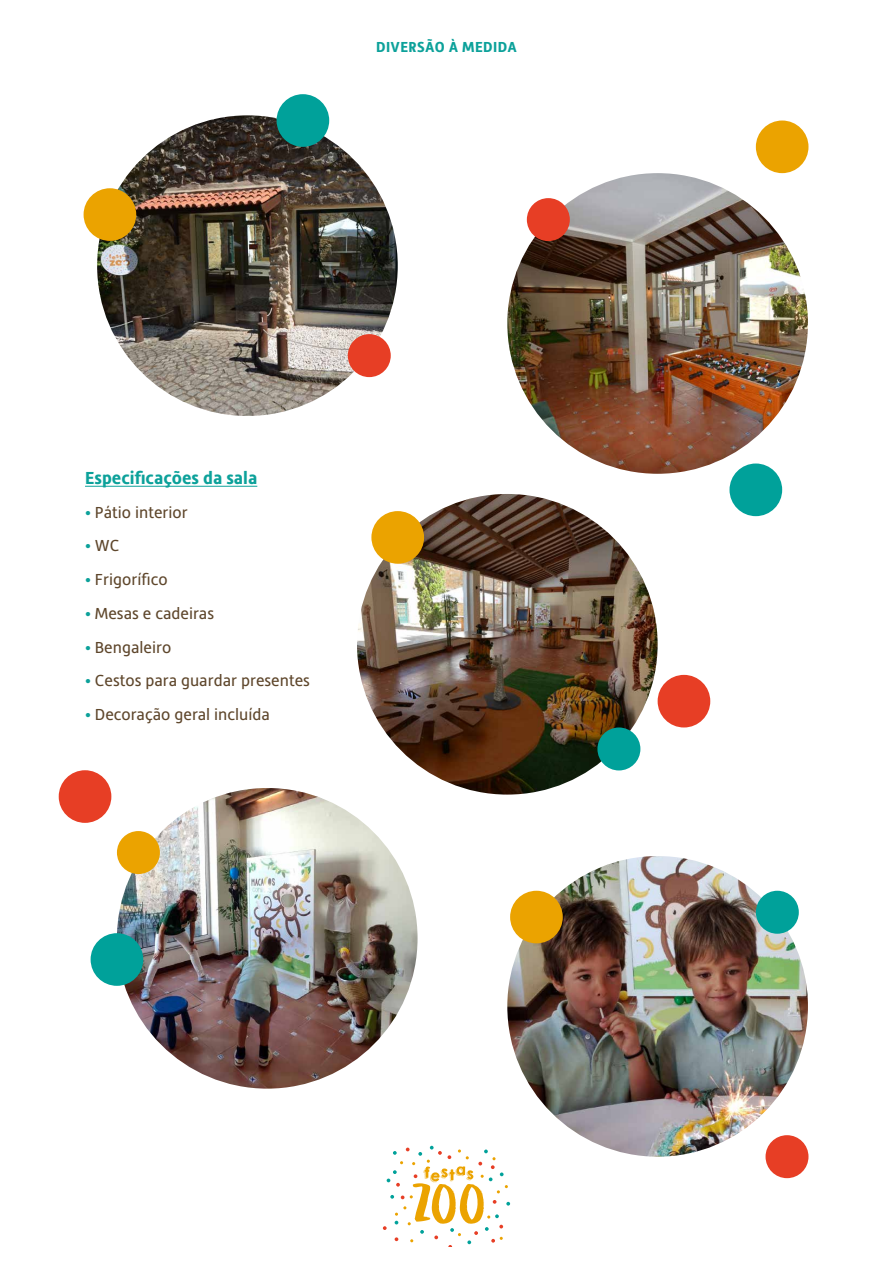
<style>
.page{position:relative;width:893px;height:1263px;background:#fff}
.page>*{position:absolute;margin:0;border:0;box-sizing:border-box;transform-origin:0 0}
.t1{font:700 18px "Hedley New";color:#0ca19a}
.t2{font:16.5px "Hedley New";color:#5e462b}
.t3{font:700 15px "Hedley New";letter-spacing:.025em;color:#0ca19a}
.s1{color:#0ca19a}
</style>
<div class="page">
<img style="left:97px;top:115px;width:301px;height:301px;border-radius:150px">
<img style="left:507px;top:173px;width:301px;height:301px;border-radius:150px">
<img style="left:357px;top:494px;width:301px;height:300px;border-radius:150px">
<svg style="left:383px;top:1146px;width:127px;height:100px"></svg>
<hr style="left:85px;top:486px;width:172px;height:1px;background:#0ca19a">
<img style="left:117px;top:788px;width:301px;height:301px;border-radius:150px">
<img style="left:507px;top:856px;width:301px;height:301px;border-radius:150px">
<div style="left:59px;top:770px;width:52px;height:53px;background:#e73e25;border-radius:50%"></div>
<div style="left:658px;top:675px;width:52px;height:52px;background:#e73e25;border-radius:50%"></div>
<div style="left:84px;top:188px;width:52px;height:53px;background:#eba300;border-radius:50%"></div>
<div style="left:756px;top:121px;width:52px;height:52px;background:#eba300;border-radius:50%"></div>
<div style="left:510px;top:891px;width:53px;height:52px;background:#eba300;border-radius:50%"></div>
<div style="left:371px;top:511px;width:53px;height:53px;background:#eba300;border-radius:50%"></div>
<div style="left:117px;top:831px;width:43px;height:43px;background:#eba300;border-radius:50%"></div>
<div style="left:348px;top:334px;width:43px;height:43px;background:#e73e25;border-radius:50%"></div>
<div style="left:765px;top:1135px;width:43px;height:43px;background:#e73e25;border-radius:50%"></div>
<div style="left:527px;top:198px;width:43px;height:43px;background:#e73e25;border-radius:50%"></div>
<div style="left:597px;top:727px;width:43px;height:43px;background:#00a19a;border-radius:50%"></div>
<div style="left:756px;top:891px;width:43px;height:43px;background:#00a19a;border-radius:50%"></div>
<div style="left:91px;top:933px;width:52px;height:53px;background:#00a19a;border-radius:50%"></div>
<div style="left:277px;top:94px;width:52px;height:53px;background:#00a19a;border-radius:50%"></div>
<div style="left:729px;top:463px;width:53px;height:53px;background:#00a19a;border-radius:50%"></div>
<p class="t3" style="left:376px;top:38px;width:142px">DIVERSÃO À MEDIDA</p>
<p class="t1" style="left:85px;top:467px;width:174px">Especificações da sala</p>
<p class="t2" style="left:85px;top:503px;width:104px"><span class="s1">•</span> Pátio interior</p>
<p class="t2" style="left:85px;top:536px;width:36px"><span class="s1">•</span> WC</p>
<p class="t2" style="left:85px;top:570px;width:84px"><span class="s1">•</span> Frigorífico</p>
<p class="t2" style="left:85px;top:604px;width:131px"><span class="s1">•</span> Mesas e cadeiras</p>
<p class="t2" style="left:85px;top:638px;width:88px"><span class="s1">•</span> Bengaleiro</p>
<p class="t2" style="left:85px;top:671px;width:227px"><span class="s1">•</span> Cestos para guardar presentes</p>
<p class="t2" style="left:85px;top:705px;width:186px"><span class="s1">•</span> Decoração geral incluída</p>
</div>
